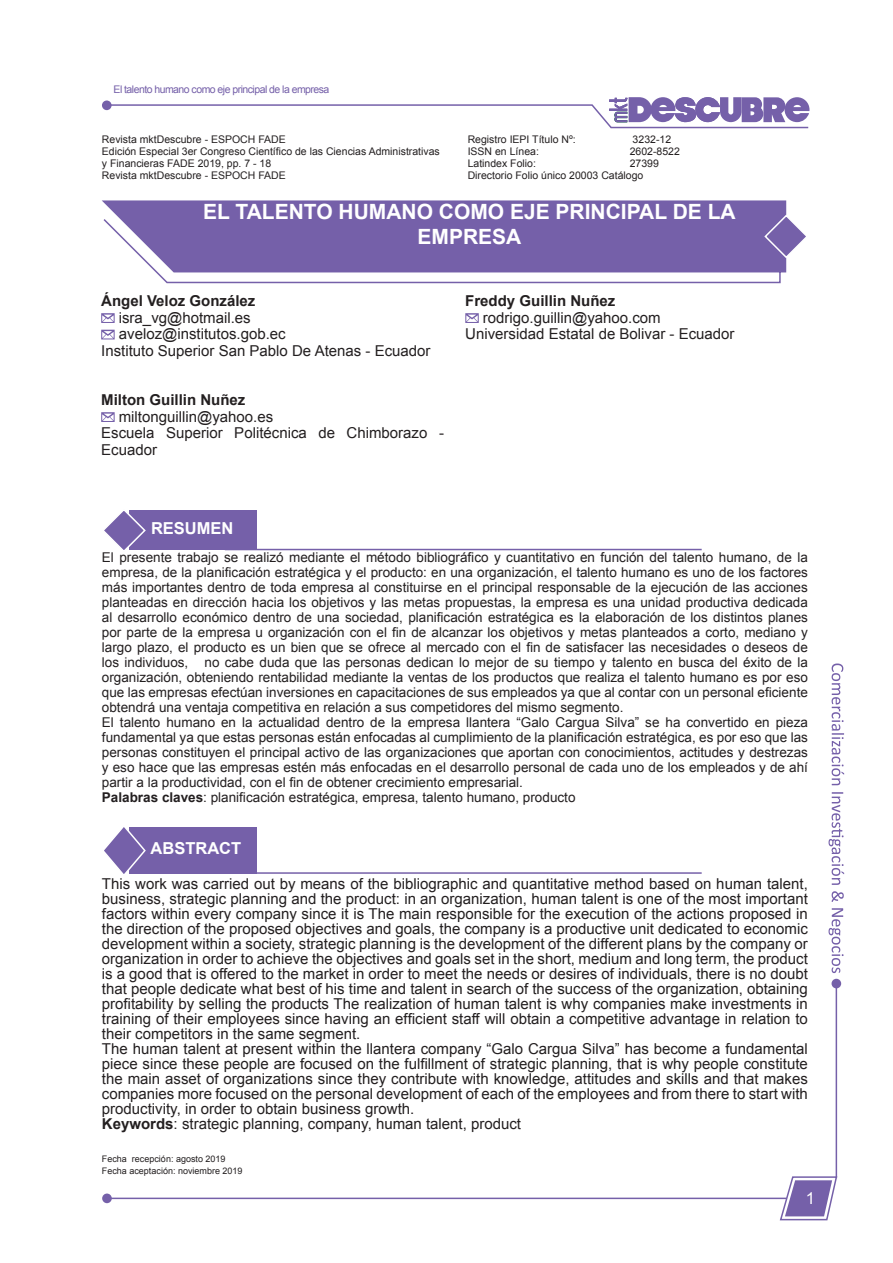
<style>
.page{position:relative;width:893px;height:1263px;background:#fff}
.page>*{position:absolute;margin:0;border:0;box-sizing:border-box;transform-origin:0 0}
.t1{font:700 21px/25.2px "Arial";color:#fff;text-align:center}
.t2{font:700 16.5px "Arial";color:#fff}
.t3{font:16.5px "Arial";color:#fff}
.t4{font:15px/15px "Arial";color:#231f20;text-align:justify}
.t5{font:700 15px "Arial";color:#231f20}
.t6{font:13.5px/15px "Arial";color:#231f20;text-align:justify}
.t7{font:10.5px/12px "Arial";color:#231f20}
.t8{font:10.5px "Arial";letter-spacing:-.05em;color:#7560a9}
.t9{font:9px "Arial";color:#231f20}
.s1{font-weight:700}
</style>
<div class="page">
<hr style="left:105px;top:1197px;width:682px;height:2px;background:#7560a9">
<hr style="left:836px;top:983px;width:1px;height:195px;background:#7560a9">
<svg style="left:779px;top:1175px;width:59px;height:46px"></svg>
<div style="left:102px;top:1193px;width:10px;height:10px;background:#7560a9;border-radius:50%"></div>
<div style="left:831px;top:979px;width:10px;height:9px;background:#7560a9;border-radius:50%"></div>
<svg style="left:828px;top:663px;width:16px;height:310px"></svg>
<svg style="left:106px;top:97px;width:704px;height:32px"></svg>
<div style="left:102px;top:100px;width:10px;height:10px;background:#7560a9;border-radius:50%"></div>
<hr style="left:225px;top:549px;width:477px;height:1px;background:#7560a9">
<div style="left:130px;top:511px;width:127px;height:39px;background:#7560a9"></div>
<svg style="left:104px;top:510px;width:43px;height:40px"></svg>
<hr style="left:225px;top:872px;width:477px;height:2px;background:#7560a9">
<div style="left:130px;top:827px;width:127px;height:47px;background:#7560a9"></div>
<svg style="left:104px;top:827px;width:42px;height:47px"></svg>
<svg style="left:155px;top:272px;width:626px;height:12px"></svg>
<div style="left:102px;top:200px;width:684px;height:72px;background:#7560a9"></div>
<svg style="left:763px;top:213px;width:43px;height:46px"></svg>
<svg style="left:101px;top:313px;width:14px;height:10px"></svg>
<svg style="left:101px;top:330px;width:14px;height:9px"></svg>
<svg style="left:101px;top:412px;width:14px;height:10px"></svg>
<svg style="left:465px;top:313px;width:14px;height:10px"></svg>
<p class="t8" style="left:114px;top:82px;width:217px">El talento humano como eje principal de la empresa</p>
<p class="t7" style="left:102px;top:134px;width:185px">Revista mktDescubre - ESPOCH FADE</p>
<p class="t7" style="left:102px;top:146px;width:339px">Edición Especial 3er Congreso Científico de las Ciencias Administrativas y Financieras FADE 2019, pp. 7 - 18</p>
<p class="t7" style="left:102px;top:170px;width:185px">Revista mktDescubre - ESPOCH FADE</p>
<p class="t7" style="left:468px;top:134px;width:110px">Registro IEPI Título Nº:</p>
<p class="t7" style="left:633px;top:134px;width:40px">3232-12</p>
<p class="t7" style="left:468px;top:146px;width:73px">ISSN en Línea:</p>
<p class="t7" style="left:630px;top:146px;width:52px">2602-8522</p>
<p class="t7" style="left:468px;top:158px;width:70px">Latindex Folio:</p>
<p class="t7" style="left:630px;top:158px;width:31px">27399</p>
<p class="t7" style="left:468px;top:170px;width:177px">Directorio Folio único 20003 Catálogo</p>
<p class="t1" style="left:203px;top:199px;width:534px">EL TALENTO HUMANO COMO EJE PRINCIPAL DE LA<br>EMPRESA</p>
<p class="t5" style="left:101px;top:291px;width:156px">Ángel Veloz González</p>
<p class="t4" style="left:119px;top:310px;width:133px">isra_vg@hotmail.es</p>
<p class="t4" style="left:119px;top:327px;width:168px">aveloz@institutos.gob.ec</p>
<p class="t4" style="left:101px;top:343px;width:331px">Instituto Superior San Pablo De Atenas - Ecuador</p>
<p class="t5" style="left:101px;top:390px;width:146px">Milton Guillin Nuñez</p>
<p class="t4" style="left:119px;top:409px;width:156px">miltonguillin@yahoo.es</p>
<p class="t4" style="left:101px;top:425px;width:344px;line-height:16.5px">Escuela Superior Politécnica de Chimborazo -<br>Ecuador</p>
<p class="t5" style="left:465px;top:291px;width:152px">Freddy Guillin Nuñez</p>
<p class="t4" style="left:483px;top:310px;width:179px">rodrigo.guillin@yahoo.com</p>
<p class="t4" style="left:465px;top:327px;width:271px">Universidad Estatal de Bolivar - Ecuador</p>
<p class="t2" style="left:151px;top:518px;width:84px">RESUMEN</p>
<p class="t6" style="left:102px;top:550px;width:707px">El presente trabajo se realizó mediante el método bibliográfico y cuantitativo en función del talento humano, de la empresa, de la planificación estratégica y el producto: en una organización, el talento humano es uno de los factores más importantes dentro de toda empresa al constituirse en el principal responsable de la ejecución de las acciones planteadas en dirección hacia los objetivos y las metas propuestas, la empresa es una unidad productiva dedicada al desarrollo económico dentro de una sociedad, planificación estratégica es la elaboración de los distintos planes por parte de la empresa u organización con el fin de alcanzar los objetivos y metas planteados a corto, mediano y largo plazo, el producto es un bien que se ofrece al mercado con el fin de satisfacer las necesidades o deseos de los individuos, no cabe duda que las personas dedican lo mejor de su tiempo y talento en busca del éxito de la organización, obteniendo rentabilidad mediante la ventas de los productos que realiza el talento humano es por eso que las empresas efectúan inversiones en capacitaciones de sus empleados ya que al contar con un personal eficiente obtendrá una ventaja competitiva en relación a sus competidores del mismo segmento.</p>
<p class="t6" style="left:102px;top:715px;width:707px">El talento humano en la actualidad dentro de la empresa llantera “Galo Cargua Silva” se ha convertido en pieza fundamental ya que estas personas están enfocadas al cumplimiento de la planificación estratégica, es por eso que las personas constituyen el principal activo de las organizaciones que aportan con conocimientos, actitudes y destrezas y eso hace que las empresas estén más enfocadas en el desarrollo personal de cada uno de los empleados y de ahí partir a la productividad, con el fin de obtener crecimiento empresarial.</p>
<p class="t6" style="left:102px;top:790px;width:475px"><span class="s1">Palabras claves</span>: planificación estratégica, empresa, talento humano, producto</p>
<p class="t2" style="left:151px;top:838px;width:92px">ABSTRACT</p>
<p class="t4" style="left:102px;top:876px;width:707px">This work was carried out by means of the bibliographic and quantitative method based on human talent, business, strategic planning and the product: in an organization, human talent is one of the most important factors within every company since it is The main responsible for the execution of the actions proposed in the direction of the proposed objectives and goals, the company is a productive unit dedicated to economic development within a society, strategic planning is the development of the different plans by the company or organization in order to achieve the objectives and goals set in the short, medium and long term, the product is a good that is offered to the market in order to meet the needs or desires of individuals, there is no doubt that people dedicate what best of his time and talent in search of the success of the organization, obtaining profitability by selling the products The realization of human talent is why companies make investments in training of their employees since having an efficient staff will obtain a competitive advantage in relation to their competitors in the same segment.</p>
<p class="t4" style="left:102px;top:1041px;width:707px">The human talent at present within the llantera company “Galo Cargua Silva” has become a fundamental piece since these people are focused on the fulfillment of strategic planning, that is why people constitute the main asset of organizations since they contribute with knowledge, attitudes and skills and that makes companies more focused on the personal development of each of the employees and from there to start with productivity, in order to obtain business growth.</p>
<p class="t4" style="left:102px;top:1116px;width:421px"><span class="s1">Keywords</span>: strategic planning, company, human talent, product</p>
<p class="t9" style="left:102px;top:1152px;width:125px">Fecha recepción: agosto 2019</p>
<p class="t9" style="left:102px;top:1164px;width:142px">Fecha aceptación: noviembre 2019</p>
<p class="t3" style="left:806px;top:1187px;width:11px">1</p>
</div>
